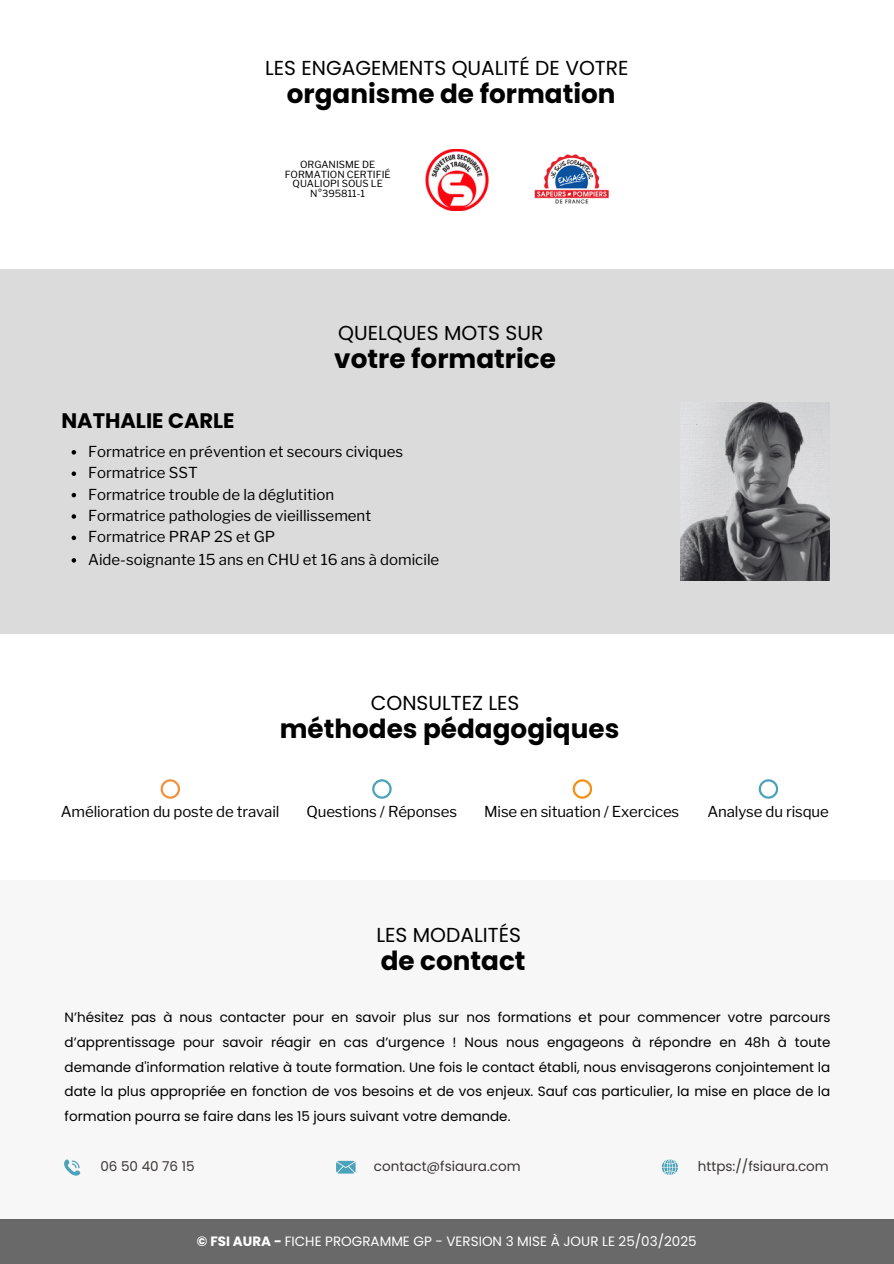
<style>
.page{position:relative;width:894px;height:1264px;background:#fff}
.page>*{position:absolute;margin:0;border:0;box-sizing:border-box;transform-origin:0 0}
.t1{font:700 26.25px "Poppins";color:#000}
.t2{font:700 21px "Poppins";color:#000}
.t3{font:20.25px "Poppins";color:#000}
.t4{font:15px "Libre Franklin";color:#000}
.t5{font:13.5px/24.8px "Poppins";color:#000;text-align:justify}
.t6{font:13.5px "Poppins";color:#fff}
.t7{font:13.5px "Poppins";color:#3b3535}
.t8{font:9.75px/9.4px "Libre Franklin";color:#000;text-align:center}
.s1{font-weight:700}
</style>
<div class="page">
<div style="left:0;top:269px;width:893px;height:364px;background:#dbdbdb"></div>
<svg style="left:160px;top:779px;width:20px;height:19px"></svg>
<svg style="left:372px;top:779px;width:19px;height:19px"></svg>
<svg style="left:572px;top:779px;width:19px;height:19px"></svg>
<svg style="left:758px;top:779px;width:19px;height:19px"></svg>
<div style="left:0;top:880px;width:893px;height:339px;background:#f7f7f7"></div>
<svg style="left:336px;top:1160px;width:19px;height:13px"></svg>
<svg style="left:661px;top:1159px;width:16px;height:15px"></svg>
<svg style="left:64px;top:1159px;width:17px;height:17px"></svg>
<div style="left:0;top:1219px;width:893px;height:44px;background:#696969"></div>
<svg style="left:72px;top:450px;width:4px;height:4px"></svg>
<svg style="left:72px;top:471px;width:4px;height:5px"></svg>
<svg style="left:72px;top:493px;width:4px;height:4px"></svg>
<svg style="left:72px;top:514px;width:4px;height:4px"></svg>
<svg style="left:72px;top:535px;width:4px;height:5px"></svg>
<svg style="left:72px;top:558px;width:4px;height:4px"></svg>
<img style="left:680px;top:402px;width:149px;height:178px">
<img style="left:425px;top:149px;width:63px;height:61px">
<img style="left:534px;top:154px;width:75px;height:50px">
<p class="t3" style="left:265px;top:54px;width:365px">LES ENGAGEMENTS QUALITÉ DE VOTRE</p>
<p class="t1" style="left:287px;top:76px;width:330px">organisme de formation</p>
<h1 class="t8" style="left:285px;top:160px;width:107px">ORGANISME DE<br>FORMATION CERTIFIÉ<br>QUALIOPI SOUS LE</h1>
<p class="t8" style="left:310px;top:188px;width:56px">N°395811-1</p>
<p class="t2" style="left:61px;top:406px;width:174px">NATHALIE CARLE</p>
<p class="t3" style="left:338px;top:319px;width:207px">QUELQUES MOTS SUR</p>
<h3 class="t1" style="left:334px;top:341px;width:223px">votre formatrice</h3>
<h1 class="t4" style="left:88px;top:442px;width:316px">Formatrice en prévention et secours civiques</h1>
<h2 class="t4" style="left:88px;top:463px;width:111px">Formatrice SST</h2>
<p class="t4" style="left:88px;top:485px;width:247px">Formatrice trouble de la déglutition</p>
<p class="t4" style="left:88px;top:506px;width:284px">Formatrice pathologies de vieillissement</p>
<p class="t4" style="left:88px;top:528px;width:188px">Formatrice PRAP 2S et GP</p>
<p class="t4" style="left:88px;top:550px;width:352px">Aide-soignante 15 ans en CHU et 16 ans à domicile</p>
<p class="t3" style="left:371px;top:688px;width:150px">CONSULTEZ LES</p>
<p class="t1" style="left:280px;top:710px;width:341px">méthodes pédagogiques</p>
<p class="t4" style="left:61px;top:803px;width:220px">Amélioration du poste de travail</p>
<h1 class="t4" style="left:306px;top:803px;width:152px">Questions / Réponses</h1>
<h3 class="t4" style="left:484px;top:803px;width:197px">Mise en situation / Exercices</h3>
<p class="t4" style="left:707px;top:803px;width:123px">Analyse du risque</p>
<p class="t3" style="left:376px;top:920px;width:146px">LES MODALITÉS</p>
<p class="t1" style="left:380px;top:942px;width:146px">de contact</p>
<p class="t5" style="left:65px;top:1004px;width:767px">N’hésitez pas à nous contacter pour en savoir plus sur nos formations et pour commencer votre parcours d’apprentissage pour savoir réagir en cas d’urgence ! Nous nous engageons à répondre en 48h à toute demande d'information relative à toute formation. Une fois le contact établi, nous envisagerons conjointement la date la plus appropriée en fonction de vos besoins et de vos enjeux. Sauf cas particulier, la mise en place de la formation pourra se faire dans les 15 jours suivant votre demande.</p>
<p class="t7" style="left:100px;top:1156px;width:96px">06 50 40 76 15</p>
<h3 class="t7" style="left:374px;top:1156px;width:148px">contact@fsiaura.com</h3>
<h1 class="t7" style="left:697px;top:1156px;width:132px">https://fsiaura.com</h1>
<h3 class="t6" style="left:197px;top:1231px;width:501px"><span class="s1">© FSI AURA -</span> FICHE PROGRAMME GP - VERSION 3 MISE À JOUR LE 25/03/2025</h3>
</div>
